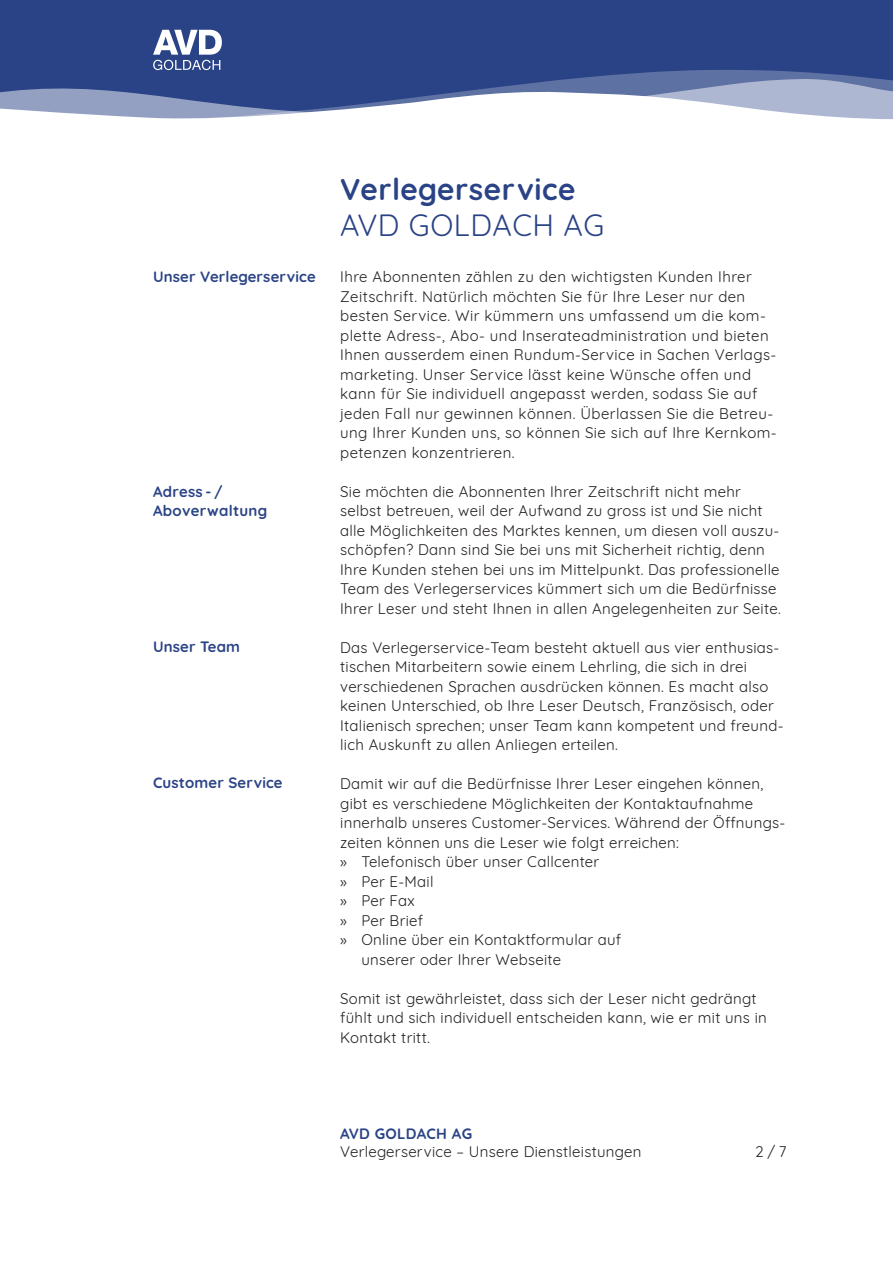
<style>
.page{position:relative;width:893px;height:1263px;background:#fff}
.page>*{position:absolute;margin:0;border:0;box-sizing:border-box;transform-origin:0 0}
.t1{font:700 30px "Quicksand";letter-spacing:.02em;color:#2a4386}
.t2{font:30px "Quicksand";letter-spacing:.02em;color:#2a4386}
.t3{font:15px/19.5px "Quicksand";letter-spacing:.02em;color:#231f20}
.t4{font:700 15px/19.5px "Quicksand";letter-spacing:.01em;color:#2a4386}
</style>
<div class="page">
<div style="left:0;top:0;width:893px;height:130px;background:#2a4386"></div>
<svg style="left:24px;top:70px;width:869px;height:20px"></svg>
<svg style="left:0;top:90px;width:893px;height:40px;background:#c5ccde"></svg>
<svg style="left:153px;top:30px;width:69px;height:40px"></svg>
<p class="t4" style="left:153px;top:265px;width:164px">Unser Verlegerservice</p>
<p class="t4" style="left:153px;top:480px;width:116px">Adress - /<br>Aboverwaltung</p>
<p class="t4" style="left:153px;top:636px;width:89px">Unser Team</p>
<p class="t4" style="left:153px;top:772px;width:131px">Customer Service</p>
<h1 class="t1" style="left:340px;top:165px;width:237px">Verlegerservice</h1>
<h1 class="t2" style="left:340px;top:202px;width:266px">AVD GOLDACH AG</h1>
<p class="t3" style="left:340px;top:265px;width:438px">Ihre Abonnenten zählen zu den wichtigsten Kunden Ihrer Zeitschrift. Natürlich möchten Sie für Ihre Leser nur den besten Service. Wir kümmern uns umfassend um die kom&shy;plette Adress-, Abo- und Inserateadministration und bieten Ihnen ausserdem einen Rundum-Service in Sachen Verlags&shy;marketing. Unser Service lässt keine Wünsche offen und kann für Sie individuell angepasst werden, sodass Sie auf jeden Fall nur gewinnen können. Überlassen Sie die Betreu&shy;ung Ihrer Kunden uns, so können Sie sich auf Ihre Kernkom&shy;petenzen konzentrieren.</p>
<p class="t3" style="left:340px;top:480px;width:442px">Sie möchten die Abonnenten Ihrer Zeitschrift nicht mehr selbst betreuen, weil der Aufwand zu gross ist und Sie nicht alle Möglichkeiten des Marktes kennen, um diesen voll auszu&shy;schöpfen? Dann sind Sie bei uns mit Sicherheit richtig, denn Ihre Kunden stehen bei uns im Mittelpunkt. Das professionelle Team des Verlegerservices kümmert sich um die Bedürfnisse Ihrer Leser und steht Ihnen in allen Angelegenheiten zur Seite.</p>
<p class="t3" style="left:340px;top:636px;width:445px">Das Verlegerservice-Team besteht aktuell aus vier enthusias&shy;tischen Mitarbeitern sowie einem Lehrling, die sich in drei verschiedenen Sprachen ausdrücken können. Es macht also keinen Unterschied, ob Ihre Leser Deutsch, Französisch, oder Italienisch sprechen; unser Team kann kompetent und freund&shy;lich Auskunft zu allen Anliegen erteilen.</p>
<p class="t3" style="left:340px;top:772px;width:425px">Damit wir auf die Bedürfnisse Ihrer Leser eingehen können,</p>
<p class="t3" style="left:340px;top:792px;width:415px">gibt es verschiedene Möglichkeiten der Kontaktaufnahme</p>
<p class="t3" style="left:340px;top:811px;width:447px">innerhalb unseres Customer-Services. Während der Öffnungs-</p>
<p class="t3" style="left:340px;top:831px;width:340px">zeiten können uns die Leser wie folgt erreichen:</p>
<p class="t3" style="left:340px;top:850px;width:261px">» Telefonisch über unser Callcenter</p>
<p class="t3" style="left:340px;top:870px;width:95px">» Per E-Mail</p>
<p class="t3" style="left:340px;top:889px;width:76px">» Per Fax</p>
<p class="t3" style="left:340px;top:909px;width:85px">» Per Brief</p>
<p class="t3" style="left:340px;top:928px;width:282px">» Online über ein Kontaktformular auf</p>
<p class="t3" style="left:361px;top:948px;width:201px">unserer oder Ihrer Webseite</p>
<p class="t3" style="left:340px;top:987px;width:428px">Somit ist gewährleistet, dass sich der Leser nicht gedrängt fühlt und sich individuell entscheiden kann, wie er mit uns in<br>Kontakt tritt.</p>
<p class="t4" style="left:340px;top:1122px;width:133px">AVD GOLDACH AG</p>
<p class="t3" style="left:340px;top:1140px;width:303px">Verlegerservice – Unsere Dienstleistungen</p>
<p class="t3" style="left:755px;top:1140px;width:33px">2 / 7</p>
</div>
